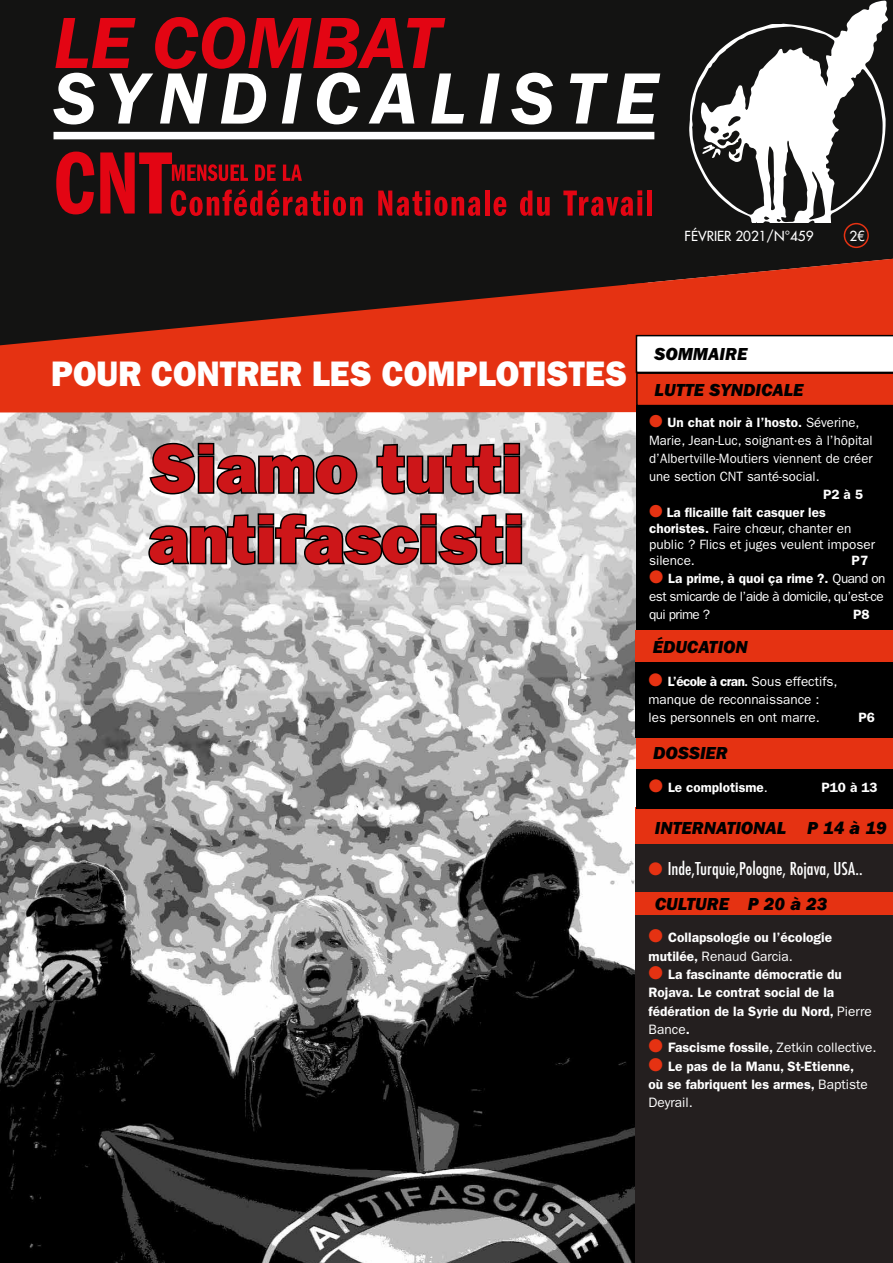
<style>
.page{position:relative;width:893px;height:1263px;background:#fff}
.page>*{position:absolute;margin:0;border:0;box-sizing:border-box;transform-origin:0 0}
.t1{font:68.85px/70.5px "ITC Franklin Gothic Std Hvy";color:#cd1619}
.t2{font:35.7px "ITC Franklin Gothic Std Hvy";color:#fff;scale:.94 1}
.t3{font:18px/35.4px "ITC Franklin Gothic Std Hvy It";color:#000}
.t4{font:500 condensed 17.25px "Futura";color:#fff}
.t5{font:600 13.65px/18.3px "ITC Franklin Gothic Std";color:#fff}
.t6{font:13.65px "ITC Franklin Gothic Std";color:#fff}
.t7{font:13.5px/18px "ITC Franklin Gothic Std";color:#fff}
.t8{font:13.5px/18px "ITC Franklin Gothic Std";letter-spacing:-.04em;color:#fff}
.t9{font:600 13.5px "ITC Franklin Gothic Std";color:#fff}
.t10{font:500 13.5px "Futura Std";color:#fff}
.s1{color:#e53212}
.s2{font-weight:600}
.s3{font-family:"Futura";font-weight:500;font-stretch:condensed;font-size:17.25px}
.s4{font-weight:400}
</style>
<div class="page">
<img style="left:0;top:412px;width:636px;height:851px">
<div style="left:0;top:345px;width:636px;height:67px;background:#e53212"></div>
<svg style="left:0;top:0;width:893px;height:345px;fill:#131312"></svg>
<svg style="left:56px;top:152px;width:38px;height:62px"></svg>
<svg style="left:100px;top:152px;width:263px;height:64px"></svg>
<svg style="left:378px;top:190px;width:102px;height:26px"></svg>
<hr style="left:485px;top:191px;width:4px;height:25px;background:#e30513">
<svg style="left:493px;top:197px;width:13px;height:19px"></svg>
<svg style="left:520px;top:191px;width:30px;height:25px"></svg>
<svg style="left:563px;top:190px;width:79px;height:26px"></svg>
<div style="left:647px;top:191px;width:5px;height:25px;background:#e30513"></div>
<svg style="left:53px;top:17px;width:411px;height:107px"></svg>
<svg style="left:480px;top:73px;width:20px;height:51px"></svg>
<svg style="left:511px;top:73px;width:42px;height:51px"></svg>
<svg style="left:570px;top:73px;width:38px;height:51px"></svg>
<svg style="left:617px;top:73px;width:43px;height:51px"></svg>
<div style="left:54px;top:132px;width:600px;height:7px;background:#fff"></div>
<div style="left:844px;top:223px;width:25px;height:25px;border:2px solid #e53212;border-radius:50%"></div>
<svg style="left:689px;top:1px;width:199px;height:222px"></svg>
<div style="left:636px;top:808px;width:257px;height:39px;background:#e53212"></div>
<div style="left:636px;top:844px;width:257px;height:48px;background:#241f1f"></div>
<div style="left:636px;top:892px;width:257px;height:23px;background:#e53212"></div>
<div style="left:636px;top:915px;width:257px;height:348px;background:#241f1f"></div>
<div style="left:636px;top:765px;width:257px;height:44px;background:#000"></div>
<div style="left:636px;top:737px;width:257px;height:32px;background:#e53212"></div>
<svg style="left:627px;top:259px;width:266px;height:152px"></svg>
<div style="left:636px;top:405px;width:257px;height:225px;background:#000"></div>
<div style="left:636px;top:659px;width:257px;height:79px;background:#000"></div>
<div style="left:636px;top:630px;width:257px;height:32px;background:#e53212"></div>
<svg style="left:148px;top:441px;width:211px;height:55px"></svg>
<svg style="left:375px;top:441px;width:147px;height:55px"></svg>
<svg style="left:147px;top:512px;width:377px;height:55px"></svg>
<p class="t10" style="left:685px;top:227px;width:130px">FÉVRIER 2021/N°459</p>
<p class="t10" style="left:849px;top:227px;width:17px">2€</p>
<h2 class="t2" style="left:51px;top:353px;width:614px">POUR CONTRER LES COMPLOTISTES</h2>
<h1 class="t1" style="left:148px;top:434px;width:377px">Siamo tutti antifascisti</h1>
<h3 class="t3" style="left:654px;top:336px;width:151px">SOMMAIRE<br>LUTTE SYNDICALE</h3>
<p class="t7" style="left:649px;top:413px;width:225px"><span class="s1">●</span> <span class="s2">Un chat noir à l’hosto.</span> Séverine, Marie, Jean-Luc, soignant·es à l’hôpital d’Albertville-Moutiers viennent de créer une section CNT santé-social.</p>
<p class="t9" style="left:823px;top:486px;width:41px">P2 à 5</p>
<p class="t7" style="left:649px;top:504px;width:227px;line-height:16.2px"><span class="s1">●</span> <span class="s2">La flicaille fait casquer les choristes.</span> Faire chœur, chanter en public ? Flics et juges veulent imposer silence.</p>
<p class="t9" style="left:852px;top:553px;width:18px">P7</p>
<p class="t8" style="left:649px;top:570px;width:238px"><span class="s1">●</span> <span class="s2">La prime, à quoi ça rime ?.</span> Quand on est smicarde de l’aide à domicile, qu’est-ce qui prime ?</p>
<p class="t9" style="left:853px;top:607px;width:18px">P8</p>
<h3 class="t3" style="left:653px;top:629px;width:97px">ÉDUCATION</h3>
<p class="t7" style="left:648px;top:672px;width:190px"><span class="s1">●</span> <span class="s2">L’école à cran</span><span class="s3">.</span> Sous effectifs, manque de reconnaissance : les personnels en ont marre.</p>
<h3 class="t3" style="left:653px;top:735px;width:76px">DOSSIER</h3>
<p class="t9" style="left:858px;top:709px;width:18px">P6</p>
<p class="t9" style="left:649px;top:779px;width:120px"><span class="s1">●</span> Le complotisme<span class="s4">.</span></p>
<p class="t9" style="left:821px;top:779px;width:58px">P10 à 13</p>
<h3 class="t3" style="left:655px;top:810px;width:233px">INTERNATIONAL P 14 à 19</h3>
<p class="t4" style="left:648px;top:858px;width:216px"><span class="s1">●</span> Inde,Turquie,Pologne, Rojava, USA..</p>
<h3 class="t3" style="left:655px;top:886px;width:174px">CULTURE P 20 à 23</h3>
<p class="t5" style="left:649px;top:928px;width:185px"><span class="s1">●</span> Collapsologie ou l’écologie mutilée, <span class="s4">Renaud Garcia.</span></p>
<p class="t5" style="left:649px;top:965px;width:225px"><span class="s1">●</span> La fascinante démocratie du<br>Rojava. Le contrat social de la fédération de la Syrie du Nord, <span class="s4">Pierre<br>Bance</span>.</p>
<p class="t6" style="left:649px;top:1040px;width:230px"><span class="s1">●</span> <span class="s2">Fascisme fossile,</span> Zetkin collective.</p>
<p class="t5" style="left:649px;top:1057px;width:221px"><span class="s1">●</span> Le pas de la Manu, St-Etienne, où se fabriquent les armes, <span class="s4">Baptiste<br>Deyrail.</span></p>
</div>
